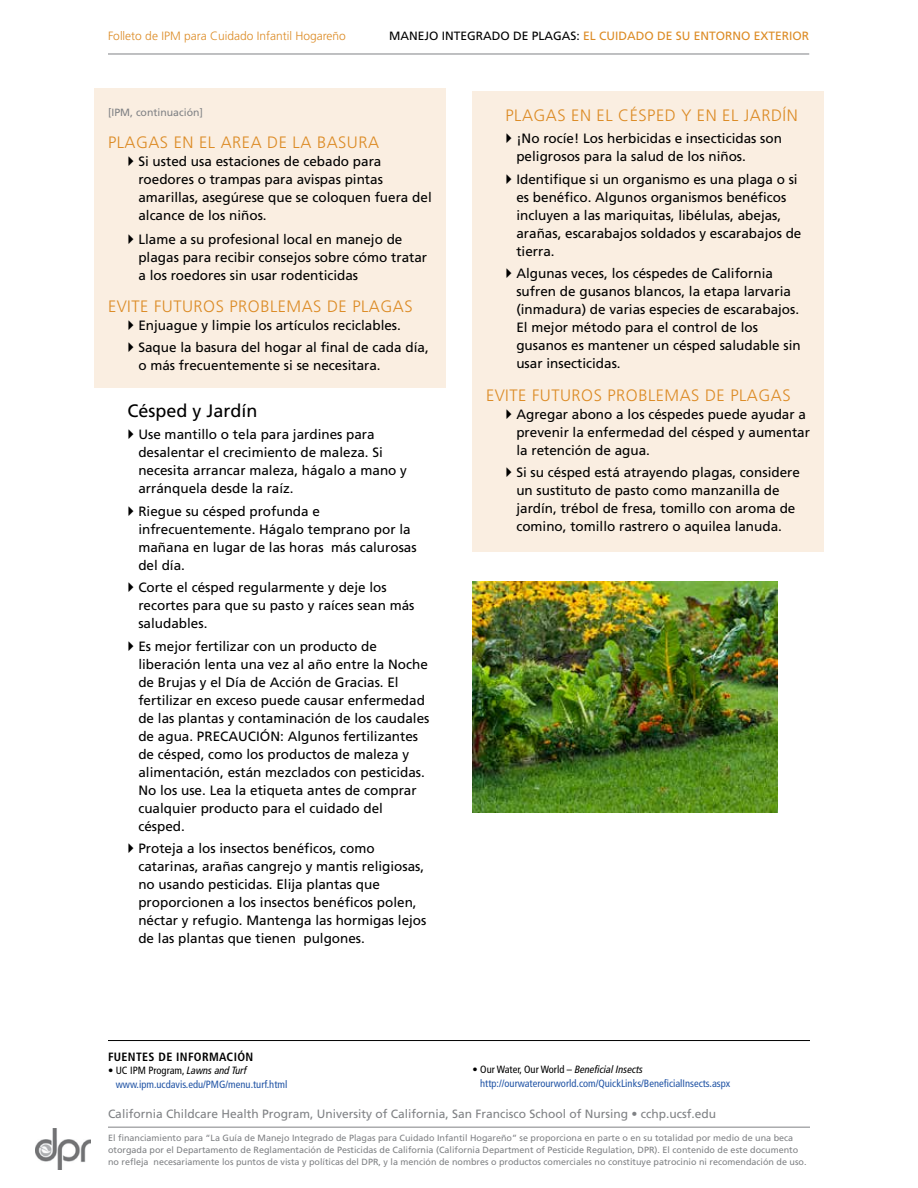
<style>
.page{position:relative;width:918px;height:1188px;background:#fff}
.page>*{position:absolute;margin:0;border:0;box-sizing:border-box;transform-origin:0 0}
.t1{font:18px "Frutiger";color:#000}
.t2{font:300 16.5px "Frutiger";letter-spacing:.03em;color:#dc8b25}
.t3{font:13.5px/18px "Frutiger";color:#000}
.t4{font:12px "Frutiger";color:#808285}
.t5{font:12px "Frutiger";color:#dc8b25}
.t6{font:300 12px "Frutiger";color:#dc8b25}
.t7{font:700 condensed 12px "Frutiger";letter-spacing:.03em;color:#000}
.t8{font:condensed 10.5px/13.5px "Frutiger";color:#2154a5}
.t9{font:10.5px "Frutiger";color:#808285}
.t10{font:9px/12px "Frutiger";color:#808285}
.s1{color:#000}
.s2{font-family:"Frutiger LT Com";font-style:italic;color:#000}
</style>
<div class="page">
<div style="left:472px;top:92px;width:352px;height:460px;background:#faeee1"></div>
<hr style="left:108px;top:54px;width:701px;height:1px;background:#808285">
<div style="left:94px;top:89px;width:352px;height:299px;background:#faeee1"></div>
<hr style="left:108px;top:1127px;width:702px;height:1px;background:#808285">
<img style="left:35px;top:1129px;width:55px;height:41px">
<hr style="left:108px;top:1040px;width:702px;height:1px;background:#000">
<img style="left:472px;top:581px;width:305px;height:231px">
<p class="t6" style="left:108px;top:30px;width:239px">Folleto de IPM para Cuidado Infantil Hogareño</p>
<p class="t5" style="left:389px;top:29px;width:422px"><span class="s1">MANEJO INTEGRADO DE PLAGAS:</span> EL CUIDADO DE SU ENTORNO EXTERIOR</p>
<p class="t9" style="left:108px;top:106px;width:97px">[IPM, continuación]</p>
<p class="t2" style="left:108px;top:133px;width:273px">PLAGAS EN EL AREA DE LA BASURA</p>
<p class="t3" style="left:138px;top:152px;width:295px">Si usted usa estaciones de cebado para roedores o trampas para avispas pintas amarillas, asegúrese que se coloquen fuera del alcance de los niños.</p>
<p class="t3" style="left:138px;top:230px;width:290px">Llame a su profesional local en manejo de plagas para recibir consejos sobre cómo tratar a los roedores sin usar rodenticidas</p>
<p class="t2" style="left:108px;top:297px;width:306px">EVITE FUTUROS PROBLEMAS DE PLAGAS</p>
<p class="t3" style="left:138px;top:314px;width:292px;line-height:22.5px">Enjuague y limpie los artículos reciclables.<br>Saque la basura del hogar al final de cada día,</p>
<p class="t3" style="left:138px;top:357px;width:244px">o más frecuentemente si se necesitara.</p>
<h1 class="t1" style="left:128px;top:400px;width:132px">Césped y Jardín</h1>
<p class="t3" style="left:138px;top:426px;width:270px">Use mantillo o tela para jardines para desalentar el crecimiento de maleza. Si necesita arrancar maleza, hágalo a mano y arránquela desde la raíz.</p>
<p class="t3" style="left:138px;top:502px;width:280px">Riegue su césped profunda e infrecuentemente. Hágalo temprano por la mañana en lugar de las horas más calurosas del día.</p>
<p class="t3" style="left:138px;top:579px;width:278px">Corte el césped regularmente y deje los recortes para que su pasto y raíces sean más saludables.</p>
<p class="t3" style="left:138px;top:637px;width:293px">Es mejor fertilizar con un producto de liberación lenta una vez al año entre la Noche de Brujas y el Día de Acción de Gracias. El fertilizar en exceso puede causar enfermedad de las plantas y contaminación de los caudales de agua. PRECAUCIÓN: Algunos fertilizantes de césped, como los productos de maleza y alimentación, están mezclados con pesticidas.<br>No los use. Lea la etiqueta antes de comprar cualquier producto para el cuidado del césped.</p>
<p class="t3" style="left:138px;top:840px;width:290px">Proteja a los insectos benéficos, como catarinas, arañas cangrejo y mantis religiosas, no usando pesticidas. Elija plantas que proporcionen a los insectos benéficos polen, néctar y refugio. Mantenga las hormigas lejos de las plantas que tienen pulgones.</p>
<p class="t2" style="left:506px;top:106px;width:294px">PLAGAS EN EL CÉSPED Y EN EL JARDÍN</p>
<p class="t3" style="left:516px;top:130px;width:267px">¡No rocíe! Los herbicidas e insecticidas son peligrosos para la salud de los niños.</p>
<p class="t3" style="left:516px;top:170px;width:287px">Identifique si un organismo es una plaga o si es benéfico. Algunos organismos benéficos incluyen a las mariquitas, libélulas, abejas, arañas, escarabajos soldados y escarabajos de tierra.</p>
<p class="t3" style="left:516px;top:265px;width:286px">Algunas veces, los céspedes de California sufren de gusanos blancos, la etapa larvaria (inmadura) de varias especies de escarabajos.<br>El mejor método para el control de los gusanos es mantener un césped saludable sin usar insecticidas.</p>
<p class="t2" style="left:486px;top:386px;width:306px">EVITE FUTUROS PROBLEMAS DE PLAGAS</p>
<p class="t3" style="left:516px;top:405px;width:295px">Agregar abono a los céspedes puede ayudar a prevenir la enfermedad del césped y aumentar la retención de agua.</p>
<p class="t3" style="left:516px;top:463px;width:285px">Si su césped está atrayendo plagas, considere un sustituto de pasto como manzanilla de jardín, trébol de fresa, tomillo con aroma de comino, tomillo rastrero o aquilea lanuda.</p>
<p class="t7" style="left:108px;top:1049px;width:147px">FUENTES DE INFORMACIÓN</p>
<p class="t8" style="left:116px;top:1064px;width:173px;text-indent:-8px"><span class="s1">• UC IPM Program,</span> <span class="s2">Lawns and Turf </span>www.ipm.ucdavis.edu/PMG/menu.turf.html</p>
<p class="t8" style="left:480px;top:1063px;width:252px;text-indent:-8px"><span class="s1">• Our Water, Our World –</span> <span class="s2">Beneficial Insects </span>http://ourwaterourworld.com/QuickLinks/BeneficialInsects.aspx</p>
<p class="t4" style="left:108px;top:1107px;width:610px">California Childcare Health Program, University of California, San Francisco School of Nursing • cchp.ucsf.edu</p>
<p class="t10" style="left:108px;top:1132px;width:700px">El financiamiento para “La Guía de Manejo Integrado de Plagas para Cuidado Infantil Hogareño” se proporciona en parte o en su totalidad por medio de una beca otorgada por el Departamento de Reglamentación de Pesticidas de California (California Department of Pesticide Regulation, DPR). El contenido de este documento no refleja necesariamente los puntos de vista y políticas del DPR, y la mención de nombres o productos comerciales no constituye patrocinio ni recomendación de uso.</p>
</div>
